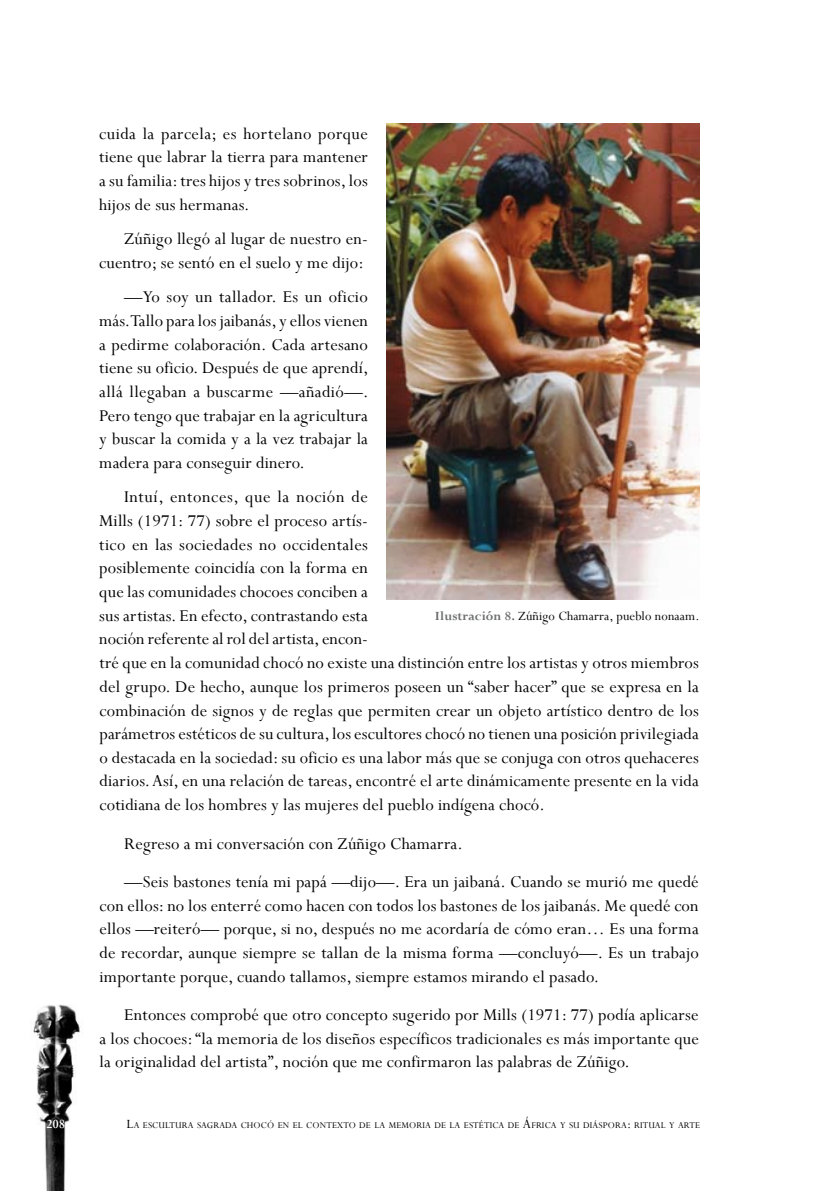
<style>
.page{position:relative;width:819px;height:1191px;background:#fff}
.page>*{position:absolute;margin:0;border:0;box-sizing:border-box;transform-origin:0 0}
.t1{font:18.38px/23.6px "Perpetua";letter-spacing:.01em;color:#000;text-align:justify}
.t2{font:14px "Perpetua";letter-spacing:.01em;color:#000}
.t3{font:700 14px "Perpetua";color:#fff;scale:.9 1}
.t4{font:9.8px "Perpetua";letter-spacing:.015em;color:#000}
.s1{font-weight:700;color:#6d6f71}
.s2{font-size:14px}
</style>
<div class="page">
<img style="left:33px;top:1004px;width:47px;height:187px">
<img style="left:386px;top:124px;width:313px;height:475px">
<p class="t3" style="left:46px;top:1115px;width:22px">208</p>
<p class="t1" style="left:99px;top:121px;width:270px">cuida la parcela; es hortelano porque tiene que labrar la tierra para mantener a su familia: tres hijos y tres sobrinos, los hijos de sus hermanas.</p>
<p class="t1" style="left:99px;top:227px;width:270px;text-align:right">Zúñigo llegó al lugar de nuestro en&shy;cuentro; se sentó en el suelo y me dijo:</p>
<p class="t1" style="left:99px;top:285px;width:271px;text-indent:25px">—Yo soy un tallador. Es un oficio más. Tallo para los jaibanás, y ellos vienen a pedirme colaboración. Cada artesano tiene su oficio. Después de que aprendí, allá llegaban a buscarme —añadió—.<br>Pero tengo que trabajar en la agricultura y buscar la comida y a la vez trabajar la madera para conseguir dinero.</p>
<p class="t1" style="left:99px;top:485px;width:601px;text-align:left;text-indent:25px">Intuí, entonces, que la noción de<br>Mills (1971: 77) sobre el proceso artís-<br>tico en las sociedades no occidentales<br>posiblemente coincidía con la forma en<br>que las comunidades chocoes conciben a<br>sus artistas. En efecto, contrastando esta<br>noción referente al rol del artista, encon-<br>tré que en la comunidad chocó no existe una distinción entre los artistas y otros miembros del grupo. De hecho, aunque los primeros poseen un “saber hacer” que se expresa en la combinación de signos y de reglas que permiten crear un objeto artístico dentro de los parámetros estéticos de su cultura, los escultores chocó no tienen una posición privilegiada o destacada en la sociedad: su oficio es una labor más que se conjuga con otros quehaceres diarios. Así, en una relación de tareas, encontré el arte dinámicamente presente en la vida cotidiana de los hombres y las mujeres del pueblo indígena chocó.</p>
<p class="t1" style="left:124px;top:823px;width:576px;line-height:38.5px">Regreso a mi conversación con Zúñigo Chamarra.<br>—Seis bastones tenía mi papá —dijo—. Era un jaibaná. Cuando se murió me quedé</p>
<p class="t1" style="left:99px;top:893px;width:601px">con ellos: no los enterré como hacen con todos los bastones de los jaibanás. Me quedé con ellos —reiteró— porque, si no, después no me acordaría de cómo eran… Es una forma de recordar, aunque siempre se tallan de la misma forma —concluyó—. Es un trabajo importante porque, cuando tallamos, siempre estamos mirando el pasado.</p>
<p class="t1" style="left:99px;top:1002px;width:600px;text-indent:25px">Entonces comprobé que otro concepto sugerido por Mills (1971: 77) podía aplicarse a los chocoes: “la memoria de los diseños específicos tradicionales es más importante que la originalidad del artista”, noción que me confirmaron las palabras de Zúñigo.</p>
<p class="t2" style="left:435px;top:607px;width:266px"><span class="s1">Ilustración 8.</span> Zúñigo Chamarra, pueblo nonaam.</p>
<p class="t4" style="left:126px;top:1119px;width:575px"><span class="s2">L</span>a escultura sagrada chocó en el contexto de la memoria de la estética de <span class="s2">Á</span>frica y su diáspora<span class="s2">:</span> ritual y arte</p>
</div>
